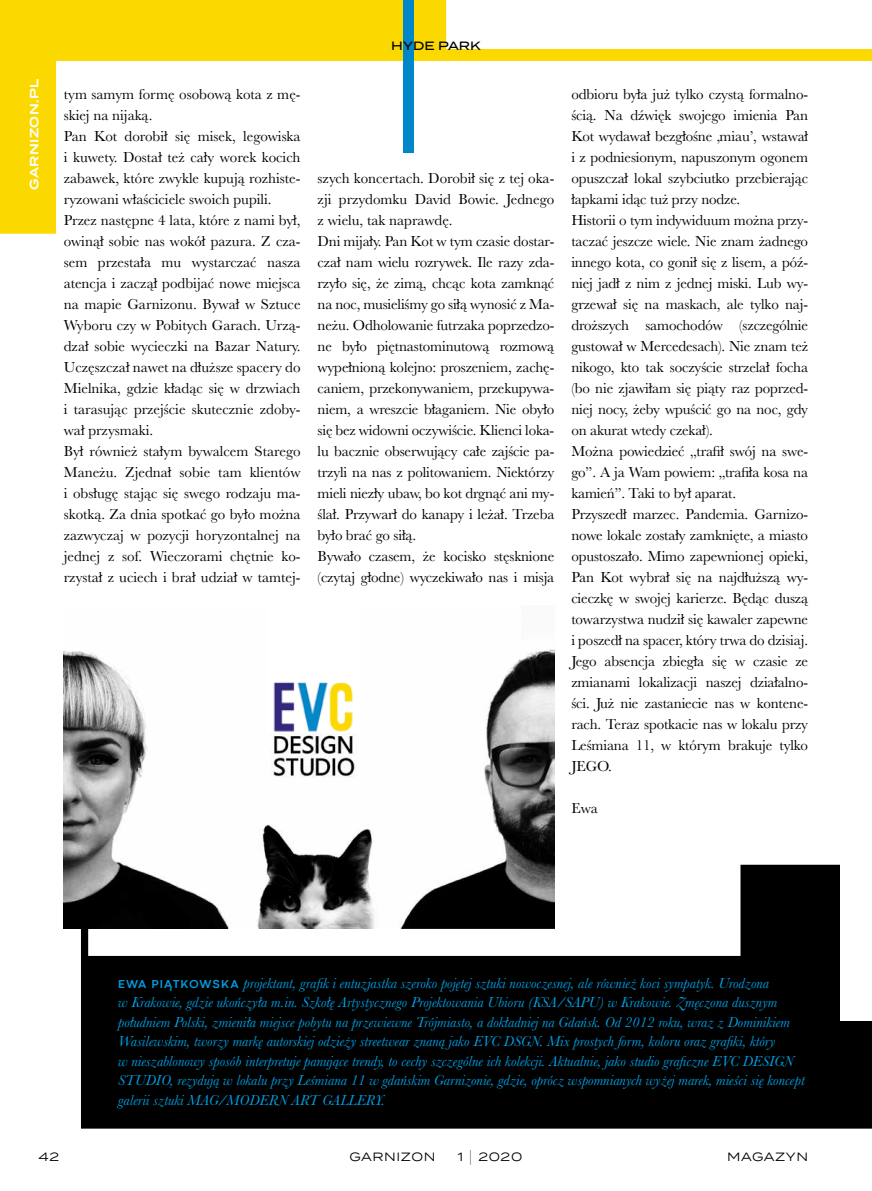
<style>
.page{position:relative;width:872px;height:1191px;background:#fff}
.page>*{position:absolute;margin:0;border:0;box-sizing:border-box;transform-origin:0 0}
.t1{font:15px/21px "Baskerville";letter-spacing:-.01em;color:#000}
.t2{font:italic 15px/19.5px "Baskerville";color:#009fe3}
.t3{font:12px "Termina";letter-spacing:.05em;color:#000}
.t4{font:600 12px "Termina";letter-spacing:.04em;color:#fff}
.t5{font:500 12px "Termina";color:#000}
.s1{font-family:"Codec Cold";font-weight:700;font-style:normal;font-size:12px}
.s2{font-weight:100;font-size:18px}
</style>
<div class="page">
<img style="left:64px;top:649px;width:490px;height:280px">
<svg style="left:0;top:0;width:872px;height:234px"></svg>
<svg style="left:81px;top:864px;width:791px;height:264px;fill:#000"></svg>
<div style="left:840px;top:859px;width:32px;height:161px;background:#fff"></div>
<div style="left:403px;top:0;width:11px;height:152px;background:#0087c9"></div>
<img style="left:268px;top:649px;width:91px;height:84px">
<p class="t4" style="left:25px;top:190px;width:113px;rotate:-90deg">GARNIZON.PL</p>
<p class="t1" style="left:64px;top:83px;width:238px">tym samym formę osobową kota z mę&shy;skiej na nijaką.<br>Pan Kot dorobił się misek, legowiska i kuwety. Dostał też cały worek kocich zabawek, które zwykle kupują rozhiste&shy;ryzowani właściciele swoich pupili.<br>Przez następne 4 lata, które z nami był, owinął sobie nas wokół pazura. Z cza&shy;sem przestała mu wystarczać nasza atencja i zaczął podbijać nowe miejsca na mapie Garnizonu. Bywał w Sztuce Wyboru czy w Pobitych Garach. Urzą&shy;dzał sobie wycieczki na Bazar Natury.<br>Uczęszczał nawet na dłuższe spacery do Mielnika, gdzie kładąc się w drzwiach i tarasując przejście skutecznie zdoby&shy;wał przysmaki.<br>Był również stałym bywalcem Starego Maneżu. Zjednał sobie tam klientów i obsługę stając się swego rodzaju ma&shy;skotką. Za dnia spotkać go było można zazwyczaj w pozycji horyzontalnej na jednej z sof. Wieczorami chętnie ko&shy;rzystał z uciech i brał udział w tamtej-</p>
<p class="t5" style="left:391px;top:37px;width:91px">HYDE PARK</p>
<p class="t1" style="left:317px;top:167px;width:238px">szych koncertach. Dorobił się z tej oka&shy;zji przydomku David Bowie. Jednego z wielu, tak naprawdę.<br>Dni mijały. Pan Kot w tym czasie dostar&shy;czał nam wielu rozrywek. Ile razy zda&shy;rzyło się, że zimą, chcąc kota zamknąć na noc, musieliśmy go siłą wynosić z Ma&shy;neżu. Odholowanie futrzaka poprzedzo&shy;ne było piętnastominutową rozmową wypełnioną kolejno: proszeniem, zachę&shy;caniem, przekonywaniem, przekupywa&shy;niem, a wreszcie błaganiem. Nie obyło się bez widowni oczywiście. Klienci loka&shy;lu bacznie obserwujący całe zajście pa&shy;trzyli na nas z politowaniem. Niektórzy mieli niezły ubaw, bo kot drgnąć ani my&shy;ślał. Przywarł do kanapy i leżał. Trzeba było brać go siłą.<br>Bywało czasem, że kocisko stęsknione (czytaj głodne) wyczekiwało nas i misja</p>
<p class="t1" style="left:571px;top:83px;width:238px">odbioru była już tylko czystą formalno&shy;ścią. Na dźwięk swojego imienia Pan Kot wydawał bezgłośne ‚miau’, wstawał i z podniesionym, napuszonym ogonem opuszczał lokal szybciutko przebierając łapkami idąc tuż przy nodze.<br>Historii o tym indywiduum można przy&shy;taczać jeszcze wiele. Nie znam żadnego innego kota, co gonił się z lisem, a póź&shy;niej jadł z nim z jednej miski. Lub wy&shy;grzewał się na maskach, ale tylko naj&shy;droższych samochodów (szczególnie gustował w Mercedesach). Nie znam też nikogo, kto tak soczyście strzelał focha (bo nie zjawiłam się piąty raz poprzed&shy;niej nocy, żeby wpuścić go na noc, gdy on akurat wtedy czekał).<br>Można powiedzieć „trafił swój na swe&shy;go”. A ja Wam powiem: „trafiła kosa na kamień”. Taki to był aparat.<br>Przyszedł marzec. Pandemia. Garnizo&shy;nowe lokale zostały zamknięte, a miasto opustoszało. Mimo zapewnionej opieki, Pan Kot wybrał się na najdłuższą wy&shy;cieczkę w swojej karierze. Będąc duszą towarzystwa nudził się kawaler zapewne i poszedł na spacer, który trwa do dzisiaj.<br>Jego absencja zbiegła się w czasie ze zmianami lokalizacji naszej działalno&shy;ści. Już nie zastaniecie nas w kontene&shy;rach. Teraz spotkacie nas w lokalu przy Leśmiana 11, w którym brakuje tylko JEGO.</p>
<p class="t1" style="left:571px;top:797px;width:28px">Ewa</p>
<p class="t2" style="left:118px;top:973px;width:688px"><span class="s1">EWA PIĄTKOWSKA</span> projektant, grafik i entuzjastka szeroko pojętej sztuki nowoczesnej, ale również koci sympatyk. Urodzona<br>w Krakowie, gdzie ukończyła m.in. Szkołę Artystycznego Projektowania Ubioru (KSA/SAPU) w Krakowie. Zmęczona dusznym południem Polski, zmieniła miejsce pobytu na przewiewne Trójmiasto, a dokładniej na Gdańsk. Od 2012 roku, wraz z Dominikiem Wasilewskim, tworzy markę autorskiej odzieży streetwear znaną jako EVC DSGN. Mix prostych form, koloru oraz grafiki, który<br>w nieszablonowy sposób interpretuje panujące trendy, to cechy szczególne ich kolekcji. Aktualnie, jako studio graficzne EVC DESIGN STUDIO, rezydują w lokalu przy Leśmiana 11 w gdańskim Garnizonie, gdzie, oprócz wspomnianych wyżej marek, mieści się koncept galerii sztuki MAG/MODERN ART GALLERY.</p>
<p class="t3" style="left:349px;top:1148px;width:88px">GARNIZON</p>
<p class="t3" style="left:458px;top:1148px;width:66px">1 <span class="s2">|</span> 2020</p>
<p class="t3" style="left:38px;top:1148px;width:22px">42</p>
<p class="t3" style="left:727px;top:1148px;width:82px">MAGAZYN</p>
</div>
